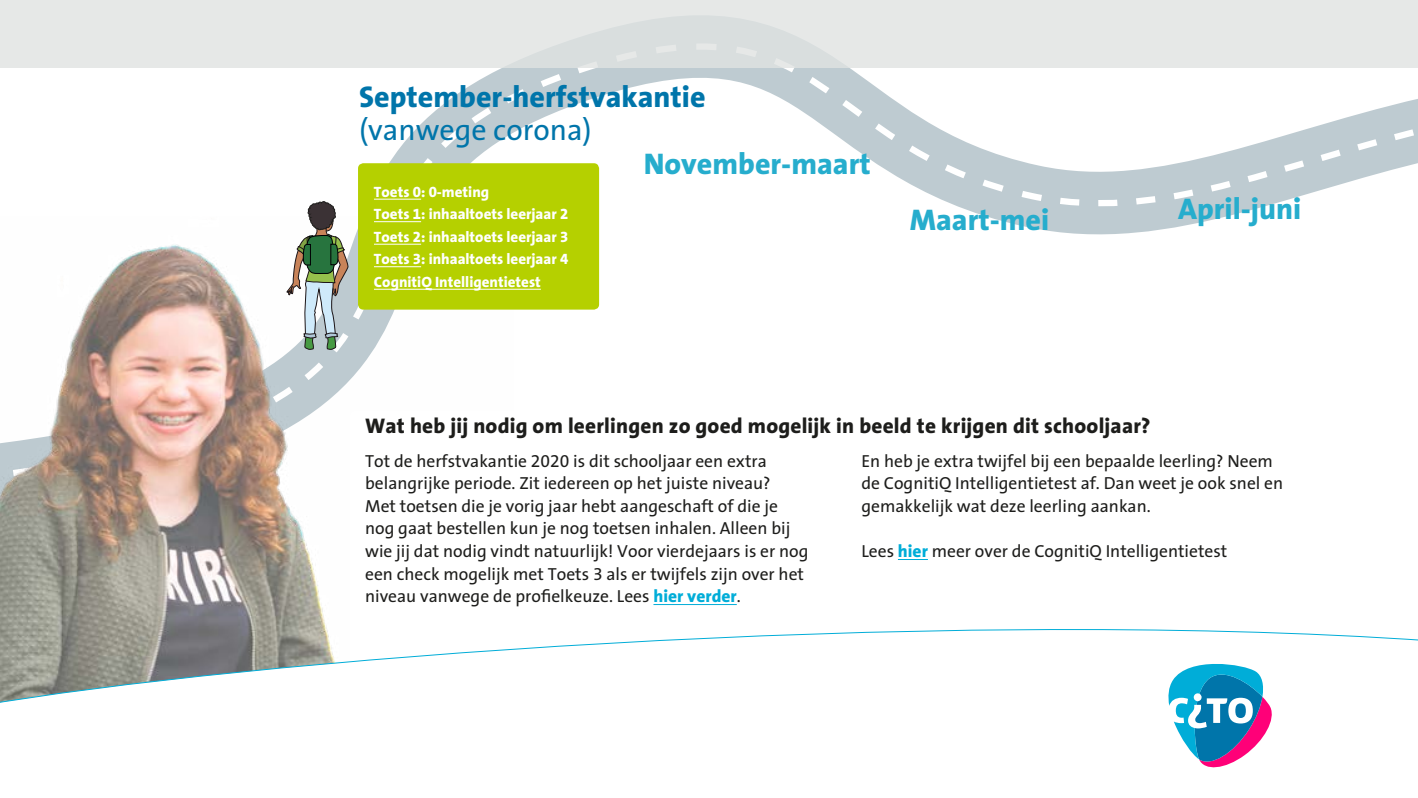
<style>
.page{position:relative;width:1418px;height:798px;background:#fff}
.page>*{position:absolute;margin:0;border:0;box-sizing:border-box;transform-origin:0 0}
.VP_Heading{font:800 30px "Cito The Sans";color:#26adcd}
.VP_Heading-2{font:800 30px "Cito The Sans";color:#0075aa}
.VP_Heading-3{font:30px "Cito The Sans";color:#0075aa}
.VP_Heading-4{font:800 21.25px "Cito The Sans";letter-spacing:.01em;color:#1d1d1b}
.TEKST__14_18{font:17.5px/22.5px "Cito The Sans";color:#1d1d1b}
.TEKST__14_18-2{font:800 15px "Cito The Sans";color:#fff}
.s1{font-weight:800;color:#00add8}
</style>
<div class="page">
<svg style="left:0;top:67px;width:1417px;height:243px"></svg>
<img style="left:0;top:216px;width:513px;height:388px">
<div style="left:358px;top:163px;width:241px;height:146px;background:#b5d000;border-radius:5px"></div>
<hr style="left:374px;top:199px;width:47px;height:1px;background:#fff">
<hr style="left:374px;top:221px;width:47px;height:1px;background:#fff">
<hr style="left:374px;top:244px;width:47px;height:1px;background:#fff">
<hr style="left:374px;top:266px;width:47px;height:1px;background:#fff">
<hr style="left:374px;top:289px;width:167px;height:1px;background:#fff">
<div style="left:350px;top:410px;width:972px;height:270px;background:#fff;border-radius:5px"></div>
<hr style="left:898px;top:559px;width:30px;height:1px;background:#00add8">
<div style="left:0;top:0;width:1417px;height:67px;background:#e0e3e2"></div>
<svg style="left:286px;top:201px;width:63px;height:148px"></svg>
<svg style="left:0;top:604px;width:1417px;height:99px"></svg>
<svg style="left:1154px;top:652px;width:124px;height:116px"></svg>
<p class="VP_Heading-2" style="left:359px;top:71px;width:348px">September-herfstvakantie</p>
<p class="VP_Heading-3" style="left:359px;top:105px;width:234px">(vanwege corona)</p>
<p class="TEKST__14_18-2" style="left:374px;top:179px;width:117px">Toets 0: 0-meting</p>
<p class="TEKST__14_18-2" style="left:374px;top:201px;width:196px">Toets 1: inhaaltoets leerjaar 2</p>
<p class="TEKST__14_18-2" style="left:374px;top:224px;width:196px">Toets 2: inhaaltoets leerjaar 3</p>
<p class="TEKST__14_18-2" style="left:374px;top:246px;width:196px">Toets 3: inhaaltoets leerjaar 4</p>
<p class="TEKST__14_18-2" style="left:374px;top:269px;width:168px">CognitiQ Intelligentietest</p>
<p class="VP_Heading" style="left:643px;top:139px;width:228px">November-maart</p>
<p class="VP_Heading" style="left:909px;top:195px;width:141px">Maart-mei</p>
<p class="VP_Heading" style="left:1178px;top:184px;width:125px">April-juni</p>
<p class="VP_Heading-4" style="left:365px;top:408px;width:787px">Wat heb jij nodig om leerlingen zo goed mogelijk in beeld te krijgen dit schooljaar?</p>
<p class="TEKST__14_18" style="left:365px;top:449px;width:445px">Tot de herfstvakantie 2020 is dit schooljaar een extra belangrijke periode. Zit iedereen op het juiste niveau?<br>Met toetsen die je vorig jaar hebt aangeschaft of die je nog gaat bestellen kun je nog toetsen inhalen. Alleen bij wie jij dat nodig vindt natuurlijk! Voor vierdejaars is er nog een check mogelijk met Toets 3 als er twijfels zijn over het niveau vanwege de profielkeuze. Lees <span class="s1">hier verder</span>.</p>
<p class="TEKST__14_18" style="left:861px;top:449px;width:423px">En heb je extra twijfel bij een bepaalde leerling? Neem de CognitiQ Intelligentietest af. Dan weet je ook snel en gemakkelijk wat deze leerling aankan.</p>
<p class="TEKST__14_18" style="left:861px;top:539px;width:367px">Lees <span class="s1">hier</span> meer over de CognitiQ Intelligentietest</p>
</div>
